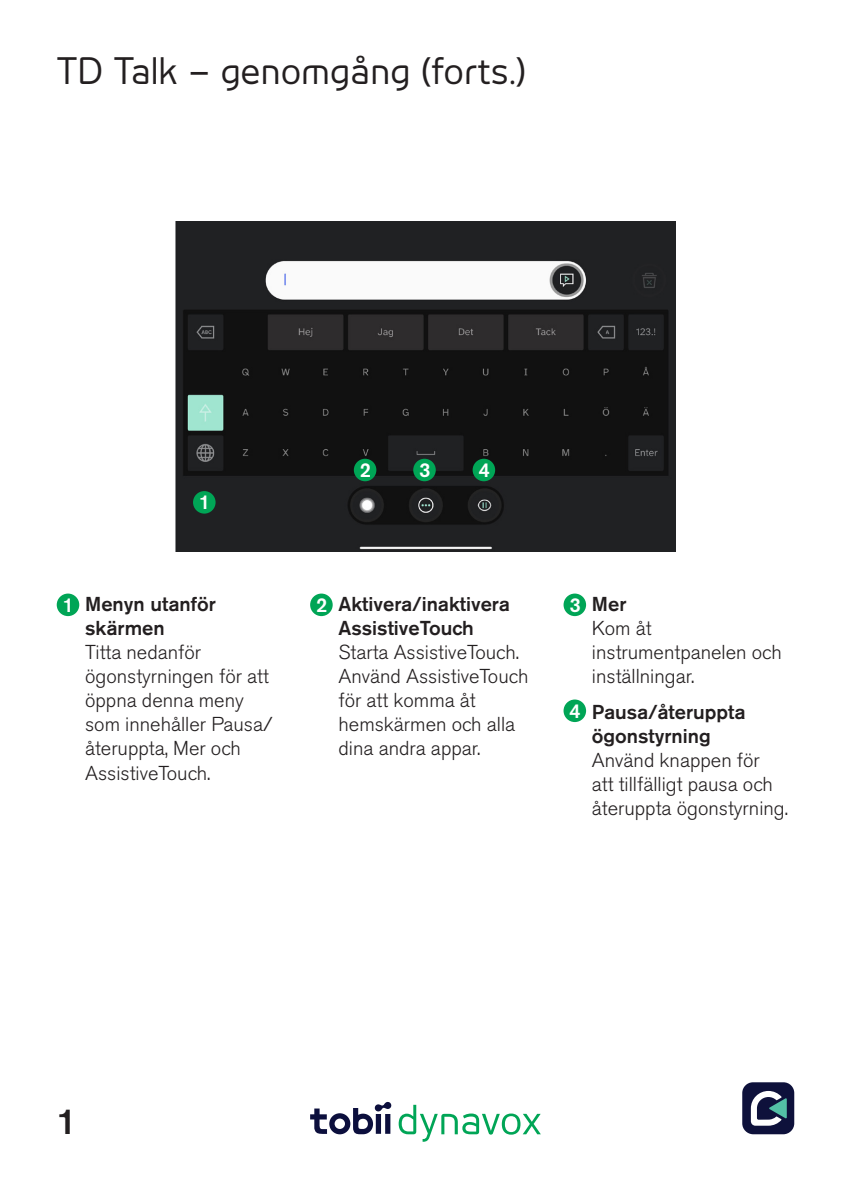
<style>
.page{position:relative;width:851px;height:1191px;background:#fff}
.page>*{position:absolute;margin:0;border:0;box-sizing:border-box;transform-origin:0 0}
.SectionTitle{font:36px "Tele Voice";color:#231f20}
.Page_Numbers{font:500 36px "Akzidenz Grotesk BE";color:#231f20}
.Numbered_Steps{font:300 20px/24px "Akzidenz Grotesk BE";color:#231f20}
.Number_in_Circles{font:500 20px "Akzidenz Grotesk BE";color:#fff}
.s1{font-weight:500}
</style>
<div class="page">
<div style="left:742px;top:1082px;width:52px;height:52px;background:#0e113b;border-radius:11px"></div>
<svg style="left:750px;top:1091px;width:36px;height:34px"></svg>
<svg style="left:398px;top:1104px;width:142px;height:37px"></svg>
<svg style="left:310px;top:1102px;width:81px;height:32px"></svg>
<img style="left:175px;top:221px;width:500px;height:330px">
<div style="left:57px;top:593px;width:22px;height:23px;background:#00a556;border-radius:50%"></div>
<div style="left:310px;top:593px;width:22px;height:23px;background:#00a556;border-radius:50%"></div>
<div style="left:563px;top:593px;width:23px;height:23px;background:#00a556;border-radius:50%"></div>
<div style="left:563px;top:699px;width:23px;height:23px;background:#00a556;border-radius:50%"></div>
<div style="left:193px;top:491px;width:22px;height:22px;background:#00a556;border-radius:50%"></div>
<div style="left:354px;top:459px;width:22px;height:22px;background:#00a556;border-radius:50%"></div>
<div style="left:413px;top:459px;width:22px;height:22px;background:#00a556;border-radius:50%"></div>
<div style="left:472px;top:459px;width:23px;height:22px;background:#00a556;border-radius:50%"></div>
<p class="SectionTitle" style="left:57px;top:50px;width:471px">TD Talk – genomgång (forts.)</p>
<p class="Number_in_Circles" style="left:199px;top:490px;width:13px">1</p>
<p class="Number_in_Circles" style="left:360px;top:457px;width:13px">2</p>
<p class="Number_in_Circles" style="left:419px;top:457px;width:13px">3</p>
<p class="Number_in_Circles" style="left:478px;top:457px;width:13px">4</p>
<p class="Numbered_Steps" style="left:85px;top:593px;width:189px"><span class="s1">Menyn utanför skärmen<br></span>Titta nedanför ögonstyrningen för att öppna denna meny som innehåller Pausa/ återuppta, Mer och<br>AssistiveTouch.</p>
<p class="Numbered_Steps" style="left:338px;top:593px;width:191px"><span class="s1">Aktivera/inaktivera<br>AssistiveTouch<br></span>Starta AssistiveTouch.<br>Använd AssistiveTouch för att komma åt hemskärmen och alla dina andra appar.</p>
<p class="Numbered_Steps" style="left:591px;top:593px;width:191px"><span class="s1">Mer<br></span>Kom åt instrumentpanelen och inställningar.</p>
<p class="Number_in_Circles" style="left:63px;top:592px;width:13px">1</p>
<p class="Number_in_Circles" style="left:316px;top:592px;width:13px">2</p>
<p class="Number_in_Circles" style="left:569px;top:592px;width:13px">3</p>
<p class="Numbered_Steps" style="left:591px;top:700px;width:198px"><span class="s1">Pausa/återuppta ögonstyrning<br></span>Använd knappen för<br>att tillfälligt pausa och återuppta ögonstyrning.</p>
<p class="Number_in_Circles" style="left:569px;top:698px;width:13px">4</p>
<p class="Page_Numbers" style="left:57px;top:1099px;width:22px">1</p>
</div>
